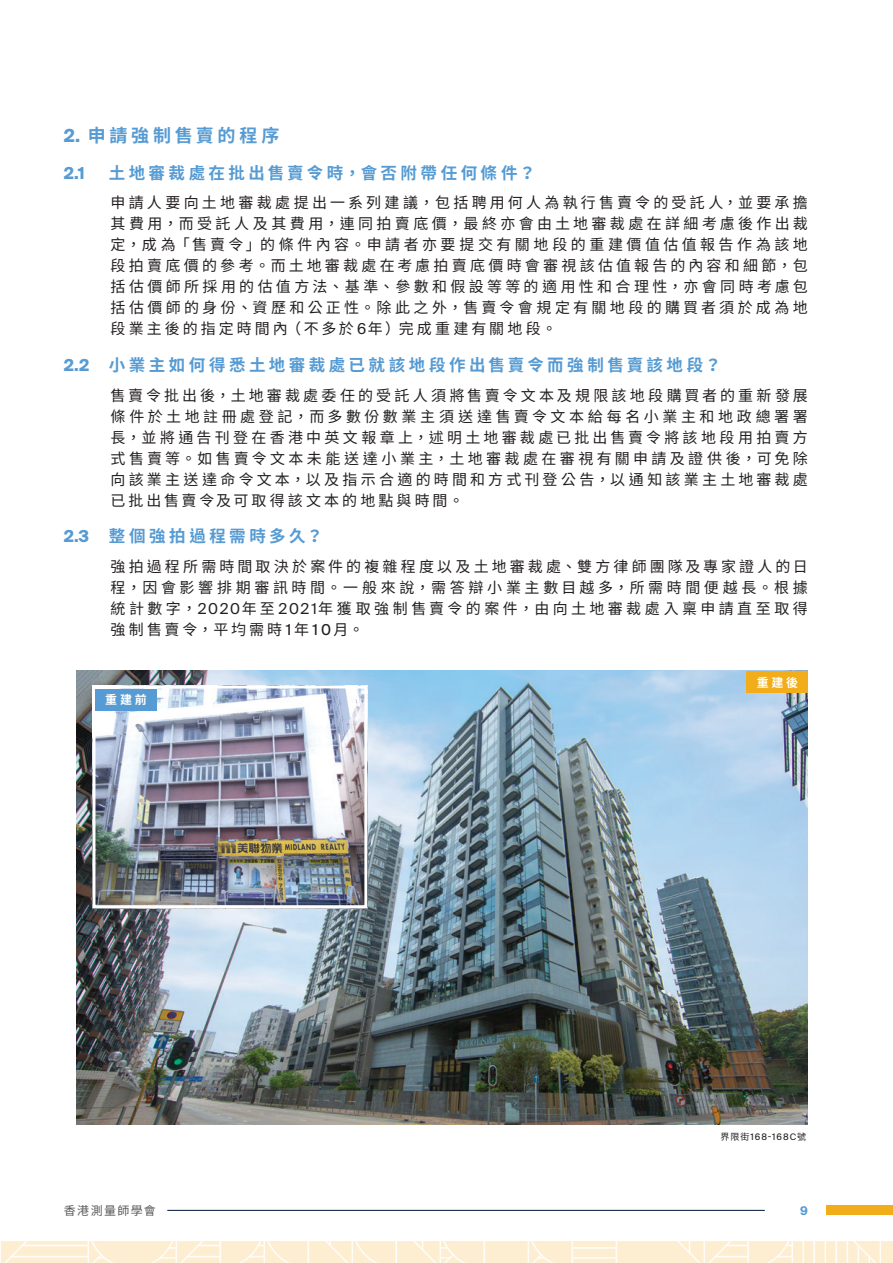
<style>
.page{position:relative;width:893px;height:1263px;background:#fff}
.page>*{position:absolute;margin:0;border:0;box-sizing:border-box;transform-origin:0 0}
.t1{font:700 18px "Noto Sans CJ Ktc";letter-spacing:.21em;color:#569bd3}
.t2{font:700 16.5px "Noto Sans CJ Ktc";letter-spacing:.21em;color:#569bd3}
.t3{font:700 16.5px "Suisse Intl";color:#569bd3}
.t4{font:15px/21px "Noto Sans CJ Ktc";letter-spacing:.215em;color:#231f20;text-align:justify}
.t5{font:12px "Noto Sans CJ Ktc";letter-spacing:.115em;color:#57585a}
.t6{font:700 12px "Noto Sans CJ Ktc";letter-spacing:.23em;color:#fff}
.t7{font:700 12px "Suisse Intl";color:#569bd3}
.t8{font:9px "Suisse Intl";letter-spacing:.105em;color:#231f20}
.s1{font-family:"Suisse Intl"}
.s2{font-family:"Noto Sans CJ Ktc"}
</style>
<div class="page">
<img style="left:1px;top:1242px;width:892px;height:21px">
<div style="left:827px;top:1205px;width:66px;height:10px;background:#f2ad1b"></div>
<hr style="left:167px;top:1210px;width:598px;height:1px;background:#001539">
<img style="left:77px;top:671px;width:731px;height:454px">
<img style="left:96px;top:689px;width:267px;height:215px">
<div style="left:92px;top:685px;width:275px;height:223px;border:3px solid #fff"></div>
<div style="left:96px;top:689px;width:61px;height:22px;background:#569bd3"></div>
<div style="left:747px;top:671px;width:61px;height:21px;background:#f2ad1b"></div>
<p class="t1" style="left:64px;top:125px;width:217px"><span class="s1">2.</span> 申請強制售賣的程序</p>
<p class="t3" style="left:64px;top:163px;width:23px">2.1</p>
<p class="t2" style="left:109px;top:163px;width:428px">土地審裁處在批出售賣令時，會否附帶任何條件？</p>
<p class="t4" style="left:111px;top:193px;width:699px">申請人要向土地審裁處提出一系列建議，包括聘用何人為執行售賣令的受託人，並要承擔其費用，而受託人及其費用，連同拍賣底價，最終亦會由土地審裁處在詳細考慮後作出裁定，成為「售賣令」的條件內容。申請者亦要提交有關地段的重建價值估值報告作為該地段拍賣底價的參考。而土地審裁處在考慮拍賣底價時會審視該估值報告的內容和細節，包括估價師所採用的估值方法、基準、參數和假設等等的適用性和合理性，亦會同時考慮包括估價師的身份、資歷和公正性。除此之外，售賣令會規定有關地段的購買者須於成為地段業主後的指定時間內（不多於<span class="s1">6</span>年）完成重建有關地段。</p>
<p class="t2" style="left:64px;top:356px;width:659px"><span class="s1">2.2</span> 小業主如何得悉土地審裁處已就該地段作出售賣令而強制售賣該地段？</p>
<p class="t4" style="left:111px;top:385px;width:699px">售賣令批出後，土地審裁處委任的受託人須將售賣令文本及規限該地段購買者的重新發展條件於土地註冊處登記，而多數份數業主須送達售賣令文本給每名小業主和地政總署署長，並將通告刊登在香港中英文報章上，述明土地審裁處已批出售賣令將該地段用拍賣方式售賣等。如售賣令文本未能送達小業主，土地審裁處在審視有關申請及證供後，可免除向該業主送達命令文本，以及指示合適的時間和方式刊登公告，以通知該業主土地審裁處已批出售賣令及可取得該文本的地點與時間。</p>
<p class="t2" style="left:64px;top:527px;width:261px"><span class="s1">2.3</span> 整個強拍過程需時多久？</p>
<p class="t4" style="left:111px;top:556px;width:699px">強拍過程所需時間取決於案件的複雜程度以及土地審裁處、雙方律師團隊及專家證人的日程，因會影響排期審訊時間。一般來說，需答辯小業主數目越多，所需時間便越長。根據統計數字，<span class="s1">2020</span>年至<span class="s1">2021</span>年獲取強制售賣令的案件，由向土地審裁處入稟申請直至取得強制售賣令，平均需時<span class="s1">1</span>年<span class="s1">10</span>月。</p>
<p class="t6" style="left:105px;top:693px;width:43px">重建前</p>
<p class="t6" style="left:757px;top:676px;width:43px">重建後</p>
<p class="t8" style="left:721px;top:1132px;width:87px"><span class="s2">界限街</span>168-168C<span class="s2">號</span></p>
<p class="t5" style="left:64px;top:1204px;width:94px">香港測量師學會</p>
<p class="t7" style="left:800px;top:1204px;width:9px">9</p>
</div>
